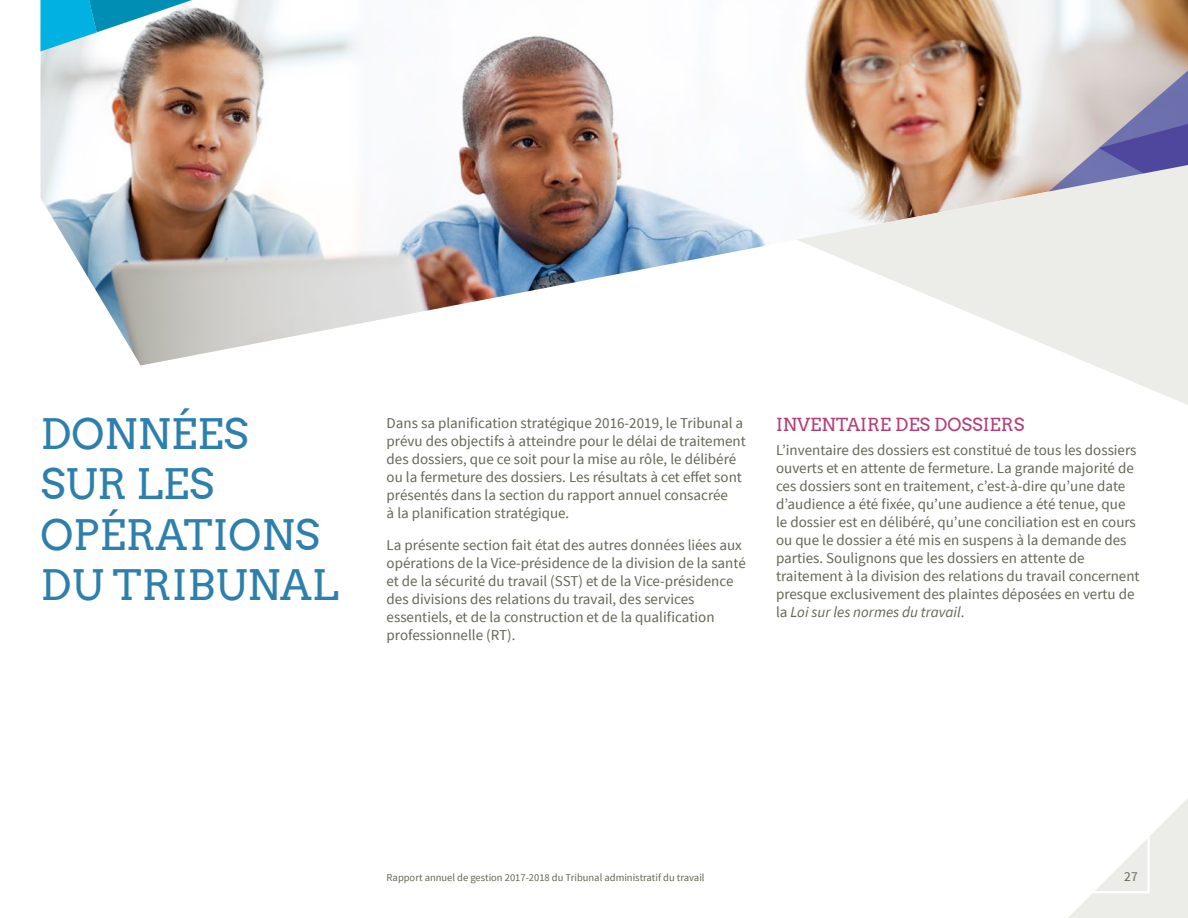
<style>
.page{position:relative;width:1188px;height:918px;background:#fff}
.page>*{position:absolute;margin:0;border:0;box-sizing:border-box;transform-origin:0 0}
.t1{font:42px/50.4px "Arvo";color:#2d7fac}
.H2_petit_rose{font:18px "Arvo";color:#b73b78}
.t2{font:15px/18px "Source Sans Pro";color:#656557}
.t3{font:13.5px "Source Sans Pro";color:#656557}
.t4{font:10.5px "Source Sans Pro";color:#656557}
.s1{font-style:italic}
</style>
<div class="page">
<svg style="left:1068px;top:798px;width:120px;height:120px"></svg>
<img style="left:40px;top:0;width:1148px;height:365px">
<svg style="left:1028px;top:59px;width:160px;height:106px;background:#b6b1c4"></svg>
<svg style="left:796px;top:165px;width:392px;height:240px;fill:#ecece8"></svg>
<svg style="left:41px;top:0;width:151px;height:51px"></svg>
<h1 class="t1" style="left:40px;top:409px;width:300px">DONNÉES<br>SUR LES<br>OPÉRATIONS<br>DU TRIBUNAL</h1>
<p class="t2" style="left:387px;top:414px;width:361px">Dans sa planification stratégique 2016-2019, le Tribunal a prévu des objectifs à atteindre pour le délai de traitement des dossiers, que ce soit pour la mise au rôle, le délibéré ou la fermeture des dossiers. Les résultats à cet effet sont présentés dans la section du rapport annuel consacrée<br>à la planification stratégique.</p>
<p class="t2" style="left:387px;top:536px;width:361px">La présente section fait état des autres données liées aux opérations de la Vice-présidence de la division de la santé et de la sécurité du travail (SST) et de la Vice-présidence des divisions des relations du travail, des services essentiels, et de la construction et de la qualification professionnelle (RT).</p>
<p class="H2_petit_rose" style="left:776px;top:413px;width:250px">INVENTAIRE DES DOSSIERS</p>
<p class="t2" style="left:776px;top:442px;width:365px">L’inventaire des dossiers est constitué de tous les dossiers ouverts et en attente de fermeture. La grande majorité de ces dossiers sont en traitement, c’est-à-dire qu’une date d’audience a été fixée, qu’une audience a été tenue, que le dossier est en délibéré, qu’une conciliation est en cours ou que le dossier a été mis en suspens à la demande des parties. Soulignons que les dossiers en attente de traitement à la division des relations du travail concernent presque exclusivement des plaintes déposées en vertu de la <span class="s1">Loi sur les normes du travail</span>.</p>
<p class="t4" style="left:387px;top:871px;width:319px">Rapport annuel de gestion 2017-2018 du Tribunal administratif du travail</p>
<p class="t3" style="left:1124px;top:868px;width:15px">27</p>
</div>
